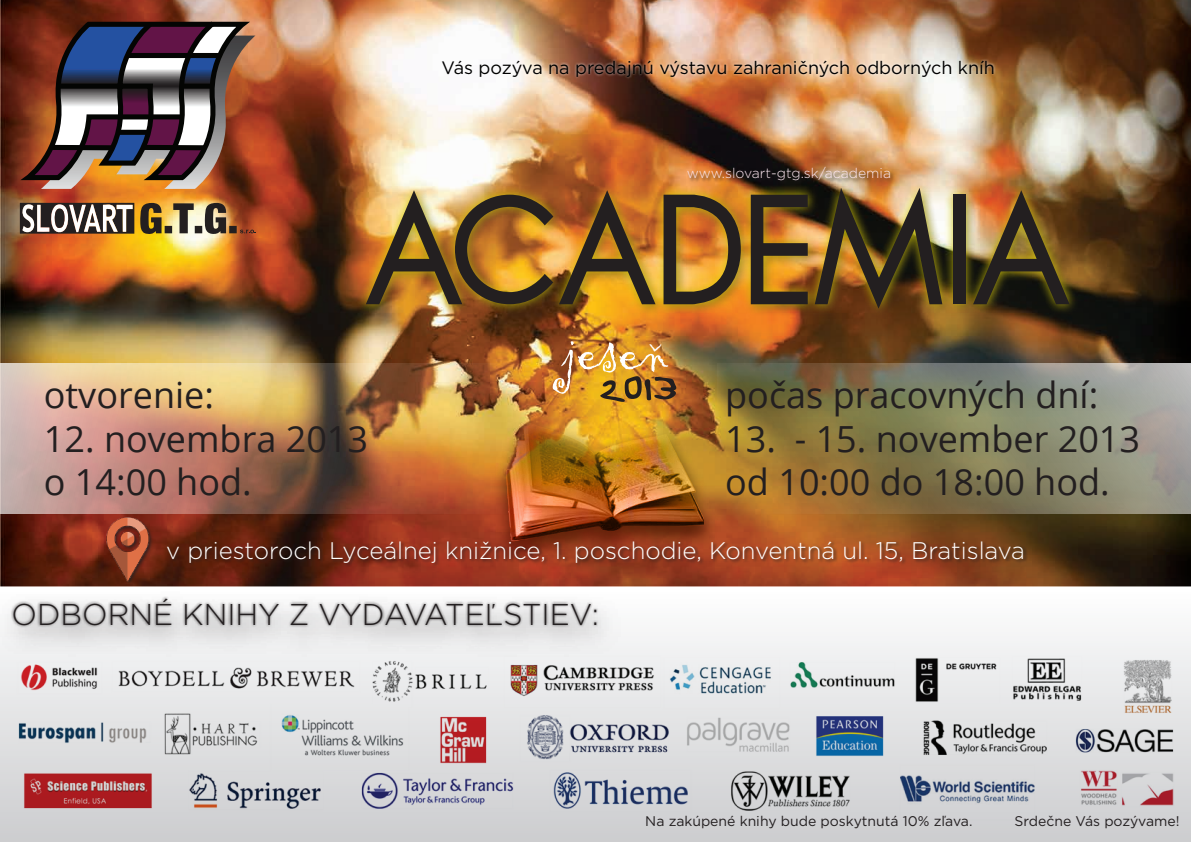
<style>
.page{position:relative;width:1191px;height:842px;background:#fff}
.page>*{position:absolute;margin:0;border:0;box-sizing:border-box;transform-origin:0 0}
.t1{font:160px "phantom";color:#231f20}
.t2{font:54px "Gigi";color:#fff}
.t3{font:700 44px "Boopee";color:#231f20;scale:1.4 1}
.t4{font:40.2px "Gigi";color:#fff}
.t5{font:36px/43.2px "Open Sans";color:#231f20}
.t6{font:300 30px "Gotham";color:#231f20}
.t7{font:300 24px "Gotham";color:#fff}
.t8{font:18px "Gotham";color:#000}
.t9{font:14px "Gotham";color:#231f20}
.t10{font:300 14px "Gotham";color:#fce7f0}
</style>
<div class="page">
<img style="left:0;top:0;width:1191px;height:842px">
<p class="t8" style="left:441px;top:56px;width:555px">Vás pozýva na predajnú výstavu zahraničných odborných kníh</p>
<p class="t10" style="left:687px;top:164px;width:206px">www.slovart-gtg.sk/academia</p>
<h1 class="t1" style="left:364px;top:155px;width:709px">ACADEMIA</h1>
<p class="t5" style="left:44px;top:373px;width:172px">otvorenie:</p>
<p class="t5" style="left:44px;top:416px;width:326px">12. novembra 2013 o 14:00 hod.</p>
<h2 class="t2" style="left:561px;top:319px;width:109px">jesen</h2>
<p class="t4" style="left:648px;top:331px;width:15px">ˇ</p>
<p class="t3" style="left:599px;top:362px;width:57px">2013</p>
<p class="t5" style="left:725px;top:373px;width:374px">počas pracovných dní:</p>
<p class="t5" style="left:725px;top:416px;width:416px">13. - 15. november 2013 od 10:00 do 18:00 hod.</p>
<p class="t7" style="left:166px;top:535px;width:860px">v priestoroch Lyceálnej knižnice, 1. poschodie, Konventná ul. 15, Bratislava</p>
<p class="t6" style="left:12px;top:595px;width:589px">ODBORNÉ KNIHY Z VYDAVATEĽSTIEV:</p>
<p class="t9" style="left:645px;top:812px;width:329px">Na zakúpené knihy bude poskytnutá 10% zľava.</p>
<p class="t9" style="left:1014px;top:812px;width:167px">Srdečne Vás pozývame!</p>
</div>
